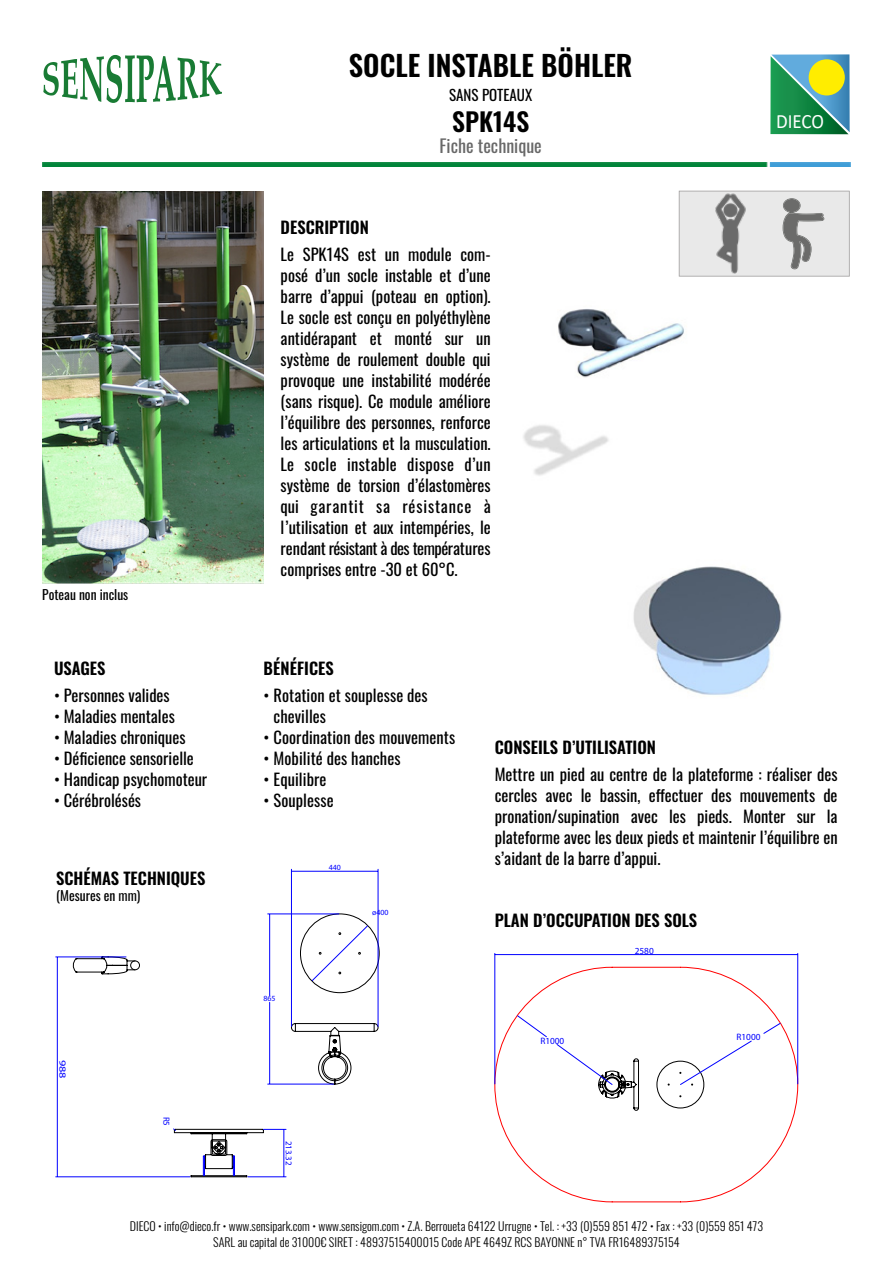
<style>
.page{position:relative;width:893px;height:1263px;background:#fff}
.page>*{position:absolute;margin:0;border:0;box-sizing:border-box;transform-origin:0 0}
.t1{font:600 28.5px "Oswald";color:#000}
.t2{font:600 25.5px "Oswald";color:#000}
.t3{font:20.4px "Calibri";letter-spacing:-.005em;color:#fff;scale:.93 1}
.t4{font:18px "Oswald";color:#686868}
.t5{font:16.5px/21px "Oswald";color:#000;text-align:justify}
.t6{font:600 16.5px "Oswald";color:#000}
.t7{font:15px "Oswald";color:#000}
.t8{font:13.5px "Oswald";color:#000}
.t9{font:300 12px/16.2px "Oswald";color:#000;text-align:center}
.t10{font:9.45px "Myriad Pro";color:#00f;scale:1.31 1}
.t11{font:9.3px "Myriad Pro";color:#00f}
.t12{font:8.85px "Myriad Pro";color:#00f}
.t13{font:7.95px "Myriad Pro";color:#00f}
</style>
<div class="page">
<img style="left:523px;top:266px;width:327px;height:429px">
<svg style="left:770px;top:54px;width:80px;height:80px;background:#399882"></svg>
<div style="left:809px;top:59px;width:36px;height:36px;background:#ffed00;border-radius:50%"></div>
<img style="left:42px;top:163px;width:809px;height:4px">
<svg style="left:43px;top:55px;width:179px;height:48px"></svg>
<svg style="left:679px;top:191px;width:171px;height:85px;background:#dadada"></svg>
<svg style="left:495px;top:967px;width:303px;height:235px"></svg>
<svg style="left:517px;top:1015px;width:264px;height:95px"></svg>
<hr style="left:495px;top:953px;width:1px;height:131px;background:#00f">
<hr style="left:797px;top:953px;width:1px;height:131px;background:#00f">
<hr style="left:495px;top:954px;width:302px;height:1px;background:#00f">
<img style="left:42px;top:191px;width:222px;height:393px">
<hr style="left:56px;top:1176px;width:134px;height:1px;background:#00f">
<hr style="left:56px;top:957px;width:70px;height:1px;background:#00f">
<hr style="left:57px;top:958px;width:1px;height:218px;background:#00f">
<svg style="left:72px;top:914px;width:307px;height:263px"></svg>
<hr style="left:291px;top:869px;width:1px;height:157px;background:#00f">
<hr style="left:378px;top:869px;width:1px;height:157px;background:#00f">
<hr style="left:292px;top:871px;width:85px;height:1px;background:#00f">
<img style="left:711px;top:190px;width:40px;height:85px">
<p class="t8" style="left:42px;top:582px;width:88px">Poteau non inclus</p>
<p class="t6" style="left:54px;top:659px;width:53px">USAGES</p>
<p class="t5" style="left:54px;top:683px;width:117px">• Personnes valides</p>
<p class="t5" style="left:54px;top:704px;width:122px">• Maladies mentales</p>
<p class="t5" style="left:54px;top:725px;width:133px">• Maladies chroniques</p>
<p class="t5" style="left:54px;top:746px;width:141px">• Déficience sensorielle</p>
<p class="t5" style="left:54px;top:767px;width:155px">• Handicap psychomoteur</p>
<p class="t5" style="left:54px;top:788px;width:89px">• Cérébrolésés</p>
<p class="t6" style="left:56px;top:869px;width:151px">SCHÉMAS TECHNIQUES</p>
<p class="t8" style="left:56px;top:883px;width:86px">(Mesures en mm)</p>
<p class="t10" style="left:68px;top:1060px;width:16px;rotate:90deg">988</p>
<p class="t12" style="left:172px;top:1116px;width:11px;rotate:90deg">R5</p>
<h1 class="t1" style="left:349px;top:50px;width:285px">SOCLE INSTABLE BÖHLER</h1>
<p class="t7" style="left:449px;top:81px;width:85px">SANS POTEAUX</p>
<h2 class="t2" style="left:452px;top:108px;width:78px">SPK14S</h2>
<p class="t4" style="left:440px;top:130px;width:104px">Fiche technique</p>
<p class="t6" style="left:281px;top:219px;width:90px">DESCRIPTION</p>
<p class="t5" style="left:281px;top:242px;width:212px">Le SPK14S est un module com&shy;posé d’un socle instable et d’une barre d’appui (poteau en option).<br>Le socle est conçu en polyéthylène antidérapant et monté sur un système de roulement double qui provoque une instabilité modérée (sans risque). Ce module améliore l’équilibre des personnes, renforce les articulations et la musculation.<br>Le socle instable dispose d’un système de torsion d’élastomères qui garantit sa résistance à l’utilisation et aux intempéries, le rendant résistant à des températures comprises entre -30 et 60°C.</p>
<p class="t3" style="left:776px;top:107px;width:53px">DIECO</p>
<p class="t6" style="left:264px;top:659px;width:72px">BÉNÉFICES</p>
<p class="t5" style="left:274px;top:683px;width:156px;text-indent:-10px">• Rotation et souplesse des chevilles</p>
<p class="t5" style="left:264px;top:725px;width:193px">• Coordination des mouvements</p>
<p class="t5" style="left:264px;top:746px;width:138px">• Mobilité des hanches</p>
<p class="t5" style="left:264px;top:767px;width:64px">• Equilibre</p>
<p class="t5" style="left:264px;top:788px;width:72px">• Souplesse</p>
<p class="t13" style="left:263px;top:994px;width:14px">865</p>
<p class="t13" style="left:329px;top:862px;width:14px">440</p>
<p class="t13" style="left:372px;top:908px;width:18px">ø400</p>
<p class="t12" style="left:294px;top:1140px;width:26px;rotate:90deg">213.32</p>
<p class="t6" style="left:495px;top:738px;width:163px">CONSEILS D’UTILISATION</p>
<p class="t5" style="left:495px;top:762px;width:344px">Mettre un pied au centre de la plateforme : réaliser des cercles avec le bassin, effectuer des mouvements de pronation/supination avec les pieds. Monter sur la plateforme avec les deux pieds et maintenir l’équilibre en s’aidant de la barre d’appui.</p>
<p class="t6" style="left:495px;top:911px;width:204px">PLAN D’OCCUPATION DES SOLS</p>
<p class="t11" style="left:540px;top:1035px;width:26px">R1000</p>
<p class="t11" style="left:635px;top:945px;width:21px">2580</p>
<p class="t11" style="left:736px;top:1031px;width:26px">R1000</p>
<p class="t9" style="left:130px;top:1216px;width:635px">DIECO • info@dieco.fr • www.sensipark.com • www.sensigom.com • Z.A. Berroueta 64122 Urrugne • Tel. : +33 (0)559 851 472 • Fax : +33 (0)559 851 473<br>SARL au capital de 31000€ SIRET : 48937515400015 Code APE 4649Z RCS BAYONNE n° TVA FR16489375154</p>
</div>
